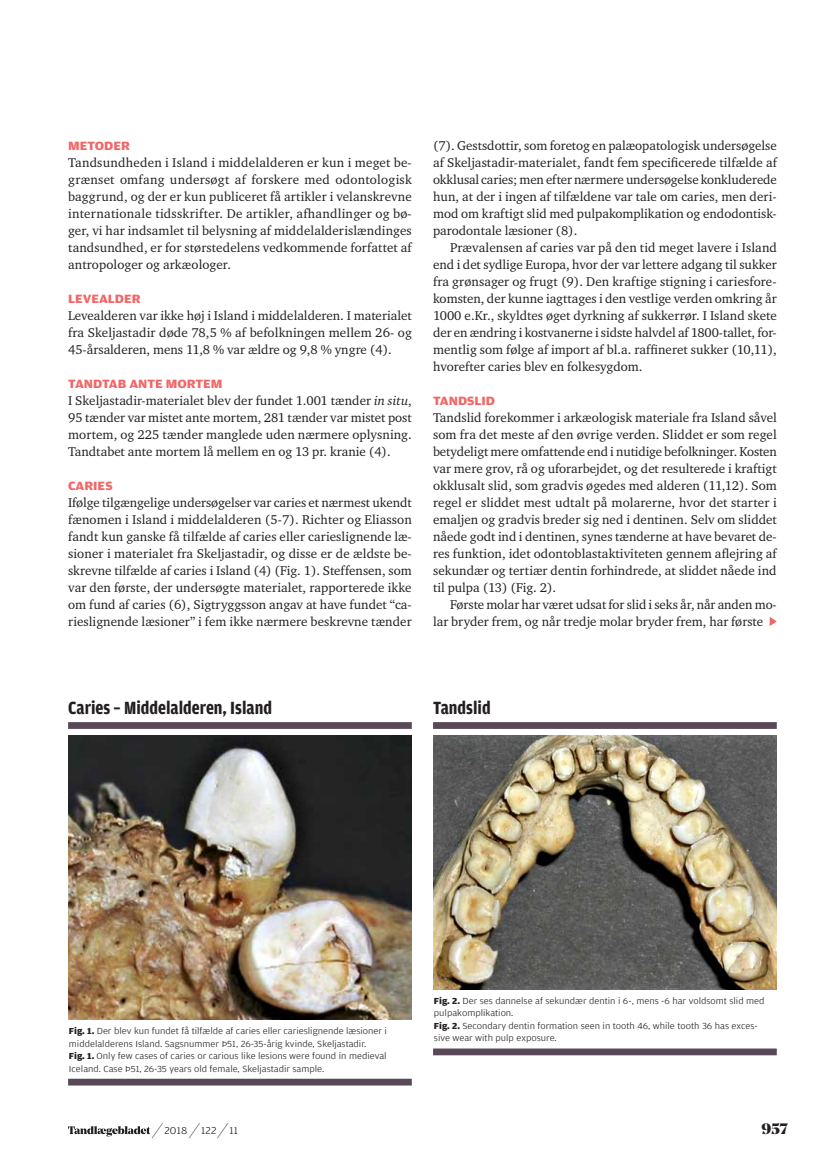
<style>
.page{position:relative;width:830px;height:1157px;background:#fff}
.page>*{position:absolute;margin:0;border:0;box-sizing:border-box;transform-origin:0 0}
.t1{font:700 18.75px "Amplitude Condensed";color:#231f20}
.t2{font:900 15px "Noe Display";color:#231f20}
.t3{font:13.05px/17px "Charter ITC";color:#231f20;text-align:justify}
.t4{font:700 12.75px "Amplitude Wide";color:#f16666}
.t5{font:300 10.5px "Amplitude Wide";letter-spacing:.02em;color:#231f20}
.t6{font:300 9.3px/12.5px "Amplitude Wide";color:#231f20}
.s1{font-style:italic}
.s2{font-weight:700}
.s3{font-family:"Noe Display";font-weight:900;font-size:21px}
</style>
<div class="page">
<svg style="left:769px;top:617px;width:7px;height:9px"></svg>
<svg style="left:68px;top:722px;width:343px;height:363px"></svg>
<img style="left:68px;top:735px;width:343px;height:284px">
<svg style="left:433px;top:722px;width:343px;height:333px"></svg>
<img style="left:433px;top:735px;width:343px;height:254px">
<svg style="left:68px;top:1126px;width:82px;height:10px"></svg>
<p class="t4" style="left:68px;top:138px;width:63px">METODER</p>
<p class="t3" style="left:68px;top:153px;width:345px">Tandsundheden i Island i middelalderen er kun i meget be&shy;grænset omfang undersøgt af forskere med odontologisk baggrund, og der er kun publiceret få artikler i velanskrevne internationale tidsskrifter. De artikler, afhandlinger og bø&shy;ger, vi har indsamlet til belysning af middelalderislændinges tandsundhed, er for størstedelens vedkommende forfattet af antropologer og arkæologer.</p>
<p class="t4" style="left:68px;top:292px;width:74px">LEVEALDER</p>
<p class="t3" style="left:68px;top:307px;width:345px">Levealderen var ikke høj i Island i middelalderen. I materialet fra Skeljastadir døde 78,5 % af befolkningen mellem 26- og 45-årsalderen, mens 11,8 % var ældre og 9,8 % yngre (4).</p>
<p class="t4" style="left:68px;top:377px;width:156px">TANDTAB ANTE MORTEM</p>
<p class="t3" style="left:68px;top:392px;width:345px">I Skeljastadir-materialet blev der fundet 1.001 tænder <span class="s1">in situ</span>, 95 tænder var mistet ante mortem, 281 tænder var mistet post mortem, og 225 tænder manglede uden nærmere oplysning.<br>Tandtabet ante mortem lå mellem en og 13 pr. kranie (4).</p>
<p class="t4" style="left:68px;top:479px;width:46px">CARIES</p>
<p class="t3" style="left:68px;top:494px;width:345px">Ifølge tilgængelige undersøgelser var caries et nærmest ukendt fænomen i Island i middelalderen (5-7). Richter og Eliasson fandt kun ganske få tilfælde af caries eller carieslignende læ&shy;sioner i materialet fra Skeljastadir, og disse er de ældste be&shy;skrevne tilfælde af caries i Island (4) (Fig. 1). Steffensen, som var den første, der undersøgte materialet, rapporterede ikke om fund af caries (6), Sigtryggsson angav at have fundet “ca&shy;rieslignende læsioner” i fem ikke nærmere beskrevne tænder</p>
<p class="t3" style="left:433px;top:136px;width:345px">(7). Gestsdottir, som foretog en palæopatologisk undersøgelse af Skeljastadir-materialet, fandt fem specificerede tilfælde af okklusal caries; men efter nærmere undersøgelse konkluderede hun, at der i ingen af tilfældene var tale om caries, men deri&shy;mod om kraftigt slid med pulpakomplikation og endodontisk&shy;parodontale læsioner (8).</p>
<p class="t3" style="left:433px;top:238px;width:345px;text-indent:17px">Prævalensen af caries var på den tid meget lavere i Island end i det sydlige Europa, hvor der var lettere adgang til sukker fra grønsager og frugt (9). Den kraftige stigning i cariesfore&shy;komsten, der kunne iagttages i den vestlige verden omkring år 1000 e.Kr., skyldtes øget dyrkning af sukkerrør. I Island skete der en ændring i kostvanerne i sidste halvdel af 1800-tallet, for&shy;mentlig som følge af import af bl.a. raffineret sukker (10,11), hvorefter caries blev en folkesygdom.</p>
<p class="t4" style="left:433px;top:394px;width:63px">TANDSLID</p>
<p class="t3" style="left:433px;top:409px;width:345px">Tandslid forekommer i arkæologisk materiale fra Island såvel som fra det meste af den øvrige verden. Sliddet er som regel betydeligt mere omfattende end i nutidige befolkninger. Kosten var mere grov, rå og uforarbejdet, og det resulterede i kraftigt okklusalt slid, som gradvis øgedes med alderen (11,12). Som regel er sliddet mest udtalt på molarerne, hvor det starter i emaljen og gradvis breder sig ned i dentinen. Selv om sliddet nåede godt ind i dentinen, synes tænderne at have bevaret de&shy;res funktion, idet odontoblastaktiviteten gennem aflejring af sekundær og tertiær dentin forhindrede, at sliddet nåede ind til pulpa (13) (Fig. 2).</p>
<p class="t3" style="left:433px;top:596px;width:345px;text-indent:17px">Første molar har været udsat for slid i seks år, når anden mo&shy;lar bryder frem, og når tredje molar bryder frem, har første</p>
<h1 class="t1" style="left:68px;top:697px;width:205px">Caries – Middelalderen, Island</h1>
<h1 class="t1" style="left:433px;top:697px;width:59px">Tandslid</h1>
<p class="t6" style="left:69px;top:1024px;width:319px"><span class="s2">Fig. 1.</span> Der blev kun fundet få tilfælde af caries eller carieslignende læsioner i middelalderens Island. Sagsnummer Þ51, 26-35-årig kvinde, Skeljastadir.<br><span class="s2">Fig. 1.</span> Only few cases of caries or carious like lesions were found in medieval Iceland. Case Þ51, 26-35 years old female, Skeljastadir sample.</p>
<p class="t6" style="left:433px;top:994px;width:332px"><span class="s2">Fig. 2.</span> Der ses dannelse af sekundær dentin i 6-, mens -6 har voldsomt slid med pulpakomplikation.<br><span class="s2">Fig. 2.</span> Secondary dentin formation seen in tooth 46, while tooth 36 has exces&shy;sive wear with pulp exposure.</p>
<p class="t5" style="left:157px;top:1124px;width:83px"><span class="s3">∕</span> 2018 <span class="s3">∕</span> 122 <span class="s3">∕</span> 11</p>
<p class="t2" style="left:761px;top:1118px;width:28px">957</p>
</div>
